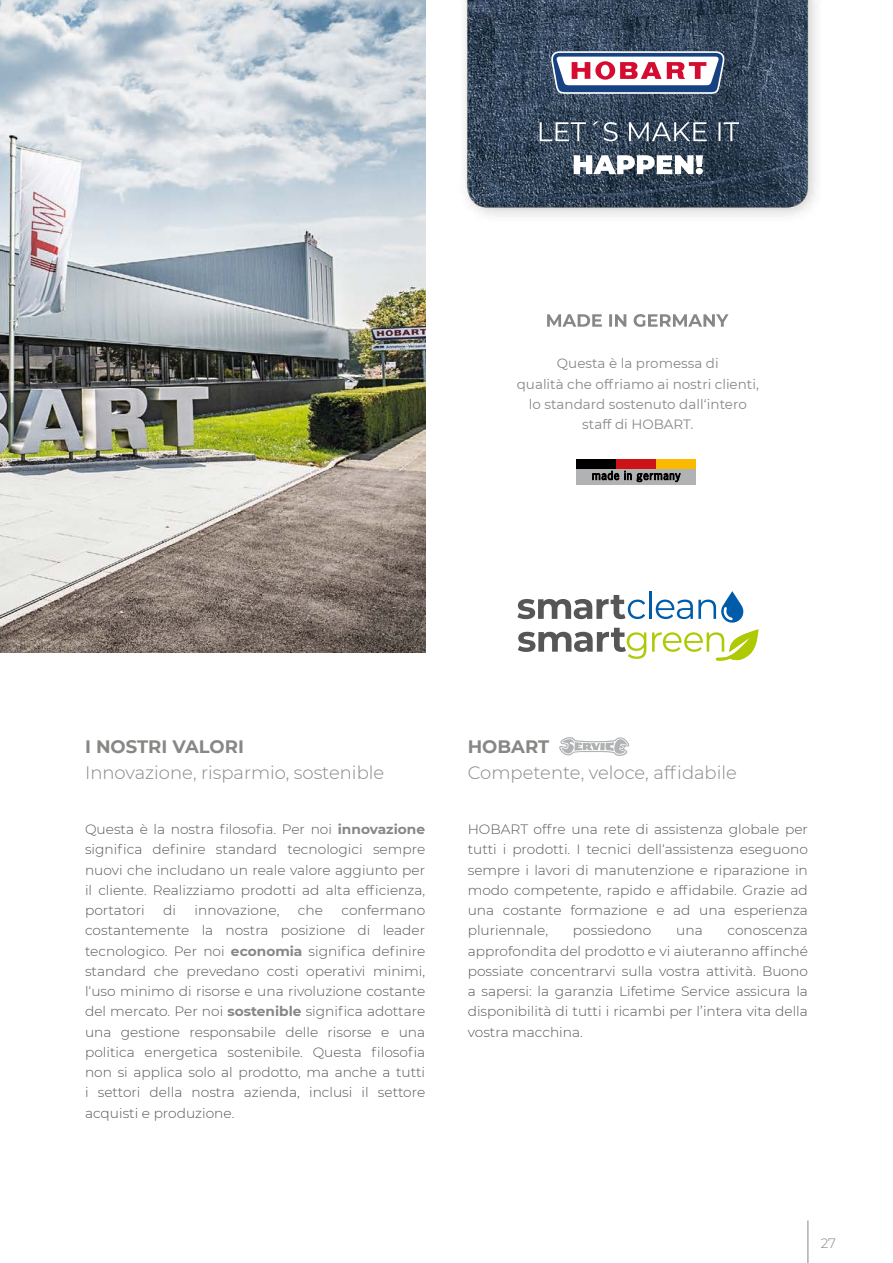
<style>
.page{position:relative;width:893px;height:1263px;background:#fff}
.page>*{position:absolute;margin:0;border:0;box-sizing:border-box;transform-origin:0 0}
.t1{font:300 18px "Montserrat";color:#878786}
.t2{font:700 18px "Montserrat";color:#878786}
.t3{font:300 13.5px/20.2px "Montserrat";color:#565656;text-align:justify}
.t4{font:13.5px/20.2px "Montserrat";color:#878786;text-align:center}
.t5{font:300 13.5px "Montserrat";color:#878786}
.s1{font-weight:700;color:#878786}
</style>
<div class="page">
<svg style="left:559px;top:737px;width:70px;height:19px"></svg>
<img style="left:0;top:238px;width:425px;height:414px">
<img style="left:0;top:0;width:817px;height:238px">
<svg style="left:551px;top:51px;width:173px;height:43px"></svg>
<svg style="left:574px;top:155px;width:129px;height:19px"></svg>
<svg style="left:540px;top:121px;width:199px;height:20px;background:#5b6978"></svg>
<div style="left:577px;top:468px;width:119px;height:17px;background:#b1b2b3"></div>
<div style="left:656px;top:459px;width:40px;height:9px;background:#fbba00"></div>
<div style="left:577px;top:459px;width:39px;height:9px;background:#000"></div>
<div style="left:616px;top:459px;width:40px;height:9px;background:#cd1316"></div>
<svg style="left:592px;top:471px;width:88px;height:11px"></svg>
<svg style="left:547px;top:314px;width:182px;height:13px"></svg>
<svg style="left:518px;top:628px;width:128px;height:31px"></svg>
<svg style="left:517px;top:595px;width:128px;height:24px"></svg>
<hr style="left:649px;top:592px;width:2px;height:27px;background:#005ca9">
<svg style="left:652px;top:591px;width:106px;height:70px"></svg>
<hr style="left:807px;top:1220px;width:1px;height:43px;background:#878786">
<p class="t4" style="left:517px;top:353px;width:244px">Questa è la promessa di<br>qualità che offriamo ai nostri clienti, lo standard sostenuto dall‘intero staff di HOBART.</p>
<h1 class="t2" style="left:85px;top:734px;width:160px">I NOSTRI VALORI</h1>
<h1 class="t1" style="left:85px;top:760px;width:301px">Innovazione, risparmio, sostenible</h1>
<p class="t3" style="left:85px;top:819px;width:342px">Questa è la nostra filosofia. Per noi <span class="s1">innovazione </span>significa definire standard tecnologici sempre nuovi che includano un reale valore aggiunto per il cliente. Realizziamo prodotti ad alta efficienza, portatori</p>
<p class="t3" style="left:85px;top:900px;width:342px;text-indent:256px">confermano costantemente la nostra posizione di leader tecnologico. Per noi <span class="s1">economia</span> significa definire standard che prevedano costi operativi minimi, l‘uso minimo di risorse e una rivoluzione costante del mercato. Per noi <span class="s1">sostenible</span> significa adottare una gestione responsabile delle risorse e una politica energetica sostenibile. Questa filosofia non si applica solo al prodotto, ma anche a tutti i settori della nostra azienda, inclusi il settore acquisti e produzione.</p>
<p class="t3" style="left:163px;top:900px;width:14px">di</p>
<p class="t3" style="left:195px;top:900px;width:86px">innovazione,</p>
<p class="t3" style="left:298px;top:900px;width:27px">che</p>
<h1 class="t2" style="left:468px;top:734px;width:83px">HOBART</h1>
<h1 class="t1" style="left:468px;top:760px;width:271px">Competente, veloce, affidabile</h1>
<p class="t3" style="left:468px;top:819px;width:342px">HOBART offre una rete di assistenza globale per tutti i prodotti. I tecnici dell‘assistenza eseguono sempre i lavori di manutenzione e riparazione in modo competente, rapido e affidabile. Grazie ad una costante formazione e ad una esperienza pluriennale,</p>
<p class="t3" style="left:573px;top:920px;width:80px">possiedono</p>
<p class="t3" style="left:676px;top:920px;width:28px">una</p>
<p class="t3" style="left:468px;top:920px;width:342px;text-indent:260px">conoscenza approfondita del prodotto e vi aiuteranno affinché possiate concentrarvi sulla vostra attività. Buono a sapersi: la garanzia Lifetime Service assicura la disponibilità di tutti i ricambi per l’intera vita della vostra macchina.</p>
<p class="t5" style="left:821px;top:1234px;width:17px">27</p>
</div>
